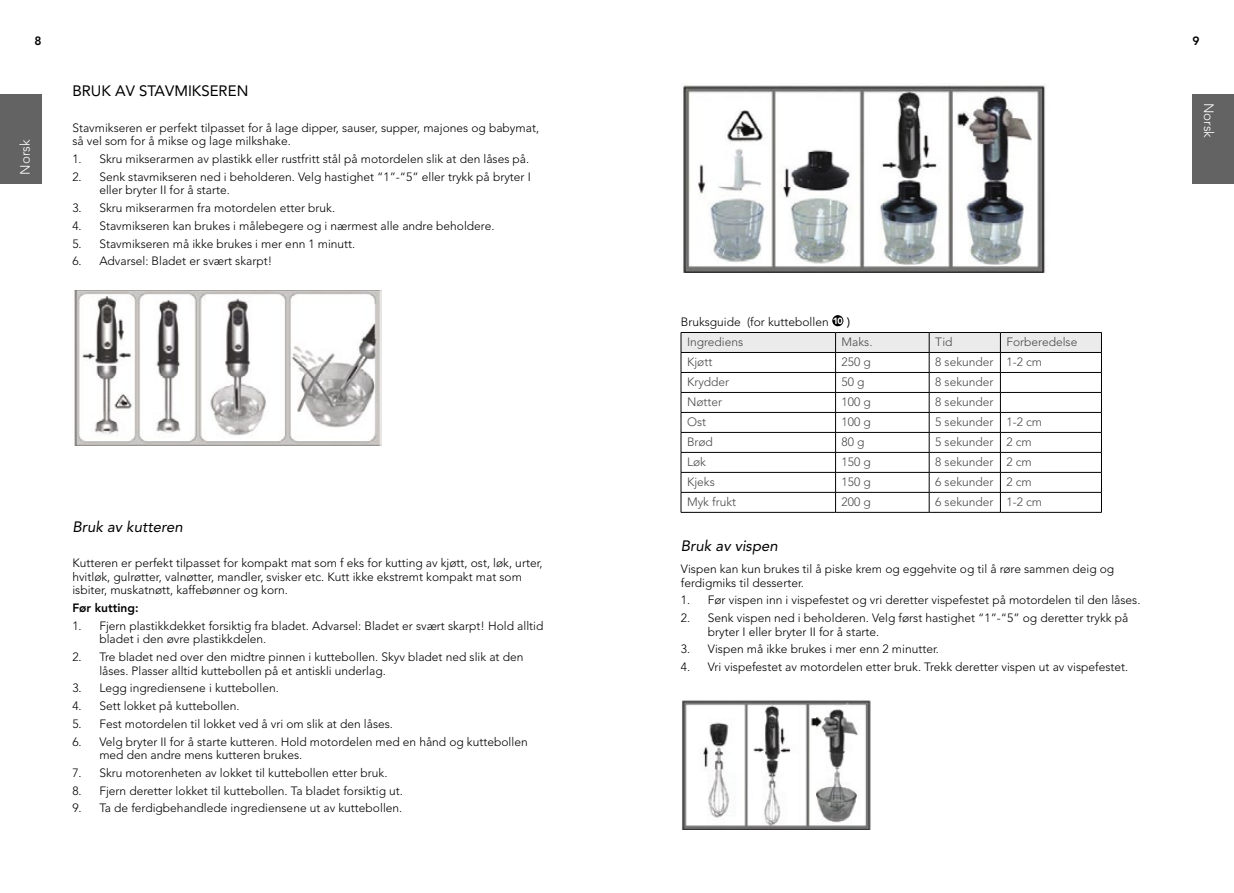
<style>
.page{position:relative;width:1234px;height:893px;background:#fff}
.page>*{position:absolute;margin:0;border:0;box-sizing:border-box;transform-origin:0 0}
.t1{font:15px "Avenir LT Pro";color:#000}
.t2{font:italic 15px "Avenir LT Pro";color:#000}
.t3{font:italic 15px "Avenir LT Std";color:#000}
.t4{font:300 13.5px "Avenir LT Pro";color:#fff}
.t5{font:300 12px/13.5px "Avenir LT Std";color:#000}
.t6{font:300 12px "Avenir LT Std";color:#484848}
.t7{font:800 12px "Avenir LT Std";color:#000}
.t8{font:800 12px "Avenir LT Pro";color:#000}
.s1{font-weight:500}
.s2{color:#484848}
</style>
<div class="page">
<div style="left:1192px;top:95px;width:41px;height:89px;background:#636363"></div>
<div style="left:0;top:95px;width:41px;height:89px;background:#636363"></div>
<img style="left:72px;top:290px;width:309px;height:155px">
<img style="left:683px;top:85px;width:363px;height:188px">
<div style="left:832px;top:315px;width:11px;height:11px;background:#000;border-radius:50%"></div>
<svg style="left:680px;top:332px;width:421px;height:180px"></svg>
<hr style="left:680px;top:512px;width:155px;height:1px;background:#000">
<hr style="left:835px;top:512px;width:93px;height:1px;background:#000">
<hr style="left:928px;top:512px;width:72px;height:1px;background:#000">
<hr style="left:1000px;top:512px;width:101px;height:1px;background:#000">
<img style="left:681px;top:700px;width:190px;height:129px">
<p class="t8" style="left:34px;top:33px;width:9px">8</p>
<p class="t8" style="left:1192px;top:33px;width:9px">9</p>
<p class="t4" style="left:16px;top:175px;width:37px;rotate:-90deg">Norsk</p>
<p class="t1" style="left:72px;top:82px;width:177px">BRUK AV STAVMIKSEREN</p>
<p class="t5" style="left:72px;top:121px;width:468px">Stavmikseren er perfekt tilpasset for å lage dipper, sauser, supper, majones og babymat, så vel som for å mikse og lage milkshake.</p>
<p class="t5" style="left:72px;top:152px;width:458px">1. Skru mikserarmen av plastikk eller rustfritt stål på motordelen slik at den låses på.</p>
<p class="t5" style="left:99px;top:170px;width:433px;text-indent:-27px">2. Senk stavmikseren ned i beholderen. Velg hastighet “1”-“5” eller trykk på bryter I eller bryter II for å starte.</p>
<p class="t5" style="left:72px;top:201px;width:264px">3. Skru mikserarmen fra motordelen etter bruk.</p>
<p class="t5" style="left:72px;top:219px;width:423px">4. Stavmikseren kan brukes i målebegere og i nærmest alle andre beholdere.</p>
<p class="t5" style="left:72px;top:237px;width:284px">5. Stavmikseren må ikke brukes i mer enn 1 minutt.</p>
<p class="t5" style="left:72px;top:255px;width:201px">6. Advarsel: Bladet er svært skarpt!</p>
<p class="t2" style="left:72px;top:518px;width:112px">Bruk av kutteren</p>
<p class="t5" style="left:72px;top:557px;width:471px">Kutteren er perfekt tilpasset for kompakt mat som f eks for kutting av kjøtt, ost, løk, urter, hvitløk, gulrøtter, valnøtter, mandler, svisker etc. Kutt ikke ekstremt kompakt mat som isbiter, muskatnøtt, kaffebønner og korn.</p>
<p class="t7" style="left:72px;top:601px;width:68px">Før kutting:</p>
<p class="t5" style="left:99px;top:619px;width:445px;text-indent:-27px">1. Fjern plastikkdekket forsiktig fra bladet. Advarsel: Bladet er svært skarpt! Hold alltid bladet i den øvre plastikkdelen.</p>
<p class="t5" style="left:99px;top:650px;width:425px;text-indent:-27px">2. Tre bladet ned over den midtre pinnen i kuttebollen. Skyv bladet ned slik at den låses. Plasser alltid kuttebollen på et antiskli underlag.</p>
<p class="t5" style="left:72px;top:682px;width:208px">3. Legg ingrediensene i kuttebollen.</p>
<p class="t5" style="left:72px;top:699px;width:169px">4. Sett lokket på kuttebollen.</p>
<p class="t5" style="left:72px;top:717px;width:322px">5. Fest motordelen til lokket ved å vri om slik at den låses.</p>
<p class="t5" style="left:99px;top:735px;width:430px;text-indent:-27px">6. Velg bryter II for å starte kutteren. Hold motordelen med en hånd og kuttebollen med den andre mens kutteren brukes.</p>
<p class="t5" style="left:72px;top:766px;width:316px">7. Skru motorenheten av lokket til kuttebollen etter bruk.</p>
<p class="t5" style="left:72px;top:784px;width:332px">8. Fjern deretter lokket til kuttebollen. Ta bladet forsiktig ut.</p>
<p class="t5" style="left:72px;top:802px;width:331px">9. Ta de ferdigbehandlede ingrediensene ut av kuttebollen.</p>
<p class="t4" style="left:1216px;top:103px;width:37px;rotate:90deg">Norsk</p>
<p class="t5" style="left:687px;top:312px;width:164px;line-height:19.5px;text-indent:-6px">Bruksguide (for kuttebollen <sup>10</sup> <span class="s1">)<br></span><span class="s2">Ingrediens</span></p>
<p class="t6" style="left:841px;top:335px;width:32px">Maks.</p>
<p class="t6" style="left:934px;top:335px;width:19px">Tid</p>
<p class="t6" style="left:1006px;top:335px;width:72px">Forberedelse</p>
<p class="t6" style="left:687px;top:355px;width:27px">Kjøtt</p>
<p class="t6" style="left:841px;top:355px;width:31px">250 g</p>
<p class="t6" style="left:935px;top:355px;width:108px">8 sekunder 1-2 cm</p>
<p class="t6" style="left:687px;top:375px;width:44px">Krydder</p>
<p class="t6" style="left:841px;top:375px;width:24px">50 g</p>
<p class="t6" style="left:935px;top:375px;width:60px">8 sekunder</p>
<p class="t6" style="left:687px;top:395px;width:37px">Nøtter</p>
<p class="t6" style="left:841px;top:395px;width:31px">100 g</p>
<p class="t6" style="left:935px;top:395px;width:60px">8 sekunder</p>
<p class="t6" style="left:687px;top:415px;width:21px">Ost</p>
<p class="t6" style="left:841px;top:415px;width:31px">100 g</p>
<p class="t6" style="left:935px;top:415px;width:108px">5 sekunder 1-2 cm</p>
<p class="t6" style="left:687px;top:434px;width:27px">Brød</p>
<p class="t6" style="left:841px;top:434px;width:24px">80 g</p>
<p class="t6" style="left:935px;top:434px;width:98px">5 sekunder 2 cm</p>
<p class="t6" style="left:687px;top:454px;width:20px">Løk</p>
<p class="t6" style="left:841px;top:454px;width:31px">150 g</p>
<p class="t6" style="left:935px;top:454px;width:98px">8 sekunder 2 cm</p>
<p class="t6" style="left:687px;top:474px;width:29px">Kjeks</p>
<p class="t6" style="left:841px;top:474px;width:31px">150 g</p>
<p class="t6" style="left:935px;top:474px;width:98px">6 sekunder 2 cm</p>
<p class="t6" style="left:687px;top:494px;width:51px">Myk frukt</p>
<p class="t6" style="left:841px;top:494px;width:31px">200 g</p>
<p class="t6" style="left:935px;top:494px;width:108px">6 sekunder 1-2 cm</p>
<p class="t3" style="left:680px;top:537px;width:98px">Bruk av vispen</p>
<p class="t5" style="left:680px;top:562px;width:435px">Vispen kan kun brukes til å piske krem og eggehvite og til å røre sammen deig og ferdigmiks til desserter.</p>
<p class="t5" style="left:680px;top:593px;width:461px">1. Før vispen inn i vispefestet og vri deretter vispefestet på motordelen til den låses.</p>
<p class="t5" style="left:707px;top:611px;width:422px;text-indent:-27px">2. Senk vispen ned i beholderen. Velg først hastighet “1”-“5” og deretter trykk på bryter I eller bryter II for å starte.</p>
<p class="t5" style="left:680px;top:642px;width:260px">3. Vispen må ikke brukes i mer enn 2 minutter.</p>
<p class="t5" style="left:680px;top:660px;width:449px">4. Vri vispefestet av motordelen etter bruk. Trekk deretter vispen ut av vispefestet.</p>
</div>
